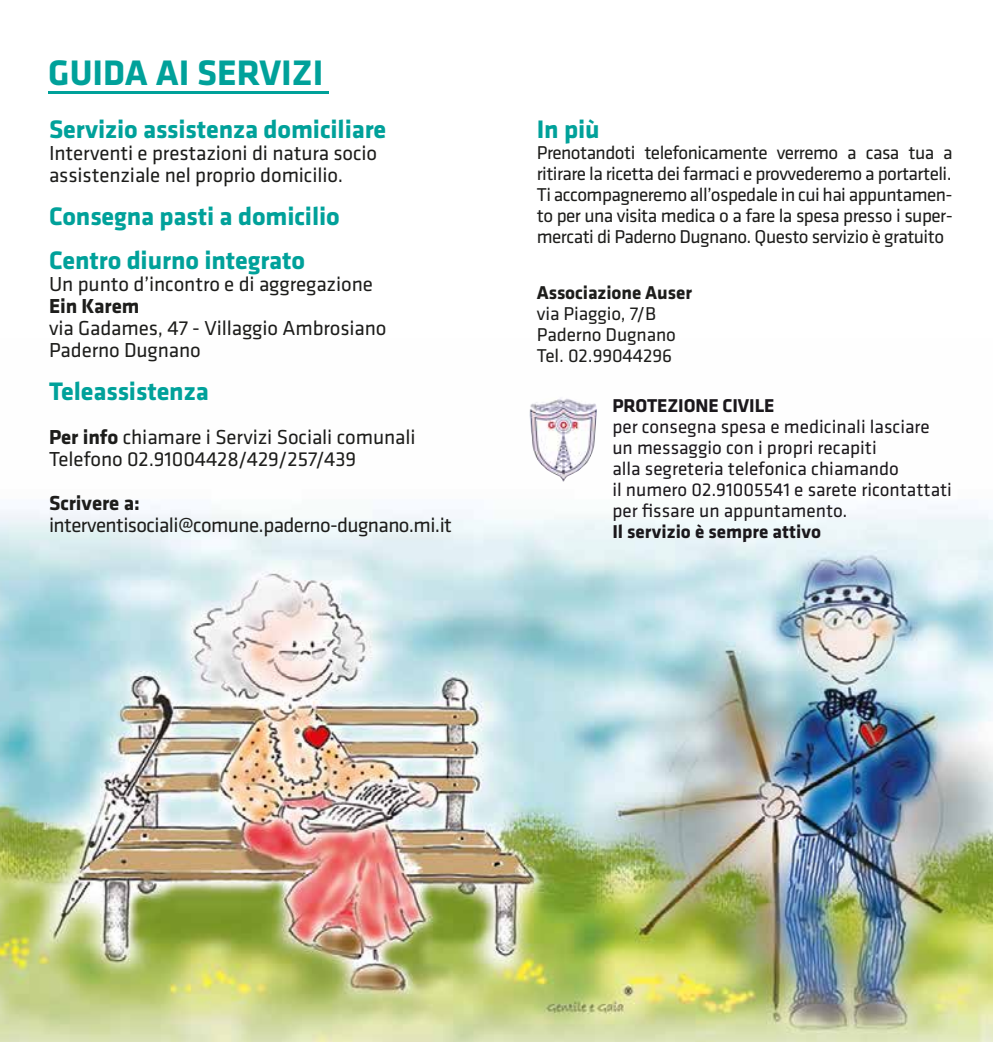
<style>
.page{position:relative;width:993px;height:1042px;background:#fff}
.page>*{position:absolute;margin:0;border:0;box-sizing:border-box;transform-origin:0 0}
.t1{font:700 36.75px "Klavika";color:#00a19a}
.t2{font:700 26.25px/43.8px "Klavika";letter-spacing:-.005em;color:#00a19a}
.t3{font:21px/21.9px "Klavika";letter-spacing:-.005em;color:#1d1d1b}
.t4{font:21px "Klavika";letter-spacing:-.03em;color:#1d1d1b}
.t5{font:700 21px "Klavika";letter-spacing:-.005em;color:#1d1d1b}
.t6{font:19.25px/21px "Klavika";letter-spacing:-.03em;color:#1d1d1b;text-align:justify}
.t7{font:19.25px/21px "Klavika";color:#1b181c}
.t8{font:19.25px/21px "Klavika";letter-spacing:-.005em;color:#1d1d1b}
.t9{font:700 19.25px "Klavika";color:#1b181c}
.t10{font:700 19.25px "Klavika";letter-spacing:-.005em;color:#1d1d1b}
.s1{font-weight:700}
</style>
<div class="page">
<hr style="left:48px;top:91px;width:280px;height:2px;background:#00a19a">
<img style="left:0;top:506px;width:992px;height:536px">
<img style="left:529px;top:398px;width:68px;height:84px">
<h1 class="t1" style="left:48px;top:53px;width:276px">GUIDA AI SERVIZI</h1>
<h2 class="t2" style="left:49px;top:108px;width:339px">Servizio assistenza domiciliare</h2>
<p class="t3" style="left:49px;top:142px;width:329px">Interventi e prestazioni di natura socio assistenziale nel proprio domicilio.</p>
<h2 class="t2" style="left:49px;top:195px;width:292px">Consegna pasti a domicilio<br>Centro diurno integrato</h2>
<p class="t3" style="left:49px;top:273px;width:325px">Un punto d’incontro e di aggregazione</p>
<p class="t5" style="left:49px;top:294px;width:92px">Ein Karem</p>
<p class="t3" style="left:49px;top:317px;width:339px">via Gadames, 47 - Villaggio Ambrosiano<br>Paderno Dugnano</p>
<h2 class="t2" style="left:49px;top:370px;width:161px">Teleassistenza</h2>
<p class="t3" style="left:49px;top:426px;width:368px"><span class="s1">Per info</span> chiamare i Servizi Sociali comunali<br>Telefono 02.91004428/429/257/439</p>
<p class="t5" style="left:49px;top:491px;width:92px">Scrivere a:</p>
<p class="t4" style="left:49px;top:513px;width:404px">interventisociali@comune.paderno-dugnano.mi.it</p>
<h2 class="t2" style="left:536px;top:108px;width:64px">In più</h2>
<p class="t6" style="left:536px;top:142px;width:417px">Prenotandoti telefonicamente verremo a casa tua a ritirare la ricetta dei farmaci e provvederemo a portarteli.<br>Ti accompagneremo all’ospedale in cui hai appuntamen&shy;to per una visita medica o a fare la spesa presso i super&shy;mercati di Paderno Dugnano. Questo servizio è gratuito</p>
<p class="t10" style="left:536px;top:282px;width:157px">Associazione Auser</p>
<p class="t8" style="left:536px;top:303px;width:141px">via Piaggio, 7/B<br>Paderno Dugnano<br>Tel. 02.99044296</p>
<p class="t9" style="left:612px;top:395px;width:164px">PROTEZIONE CIVILE</p>
<p class="t7" style="left:612px;top:416px;width:341px">per consegna spesa e medicinali lasciare un messaggio con i propri recapiti<br>alla segreteria telefonica chiamando<br>il numero 02.91005541 e sarete ricontattati per fissare un appuntamento.</p>
<p class="t9" style="left:612px;top:521px;width:210px">Il servizio è sempre attivo</p>
</div>
